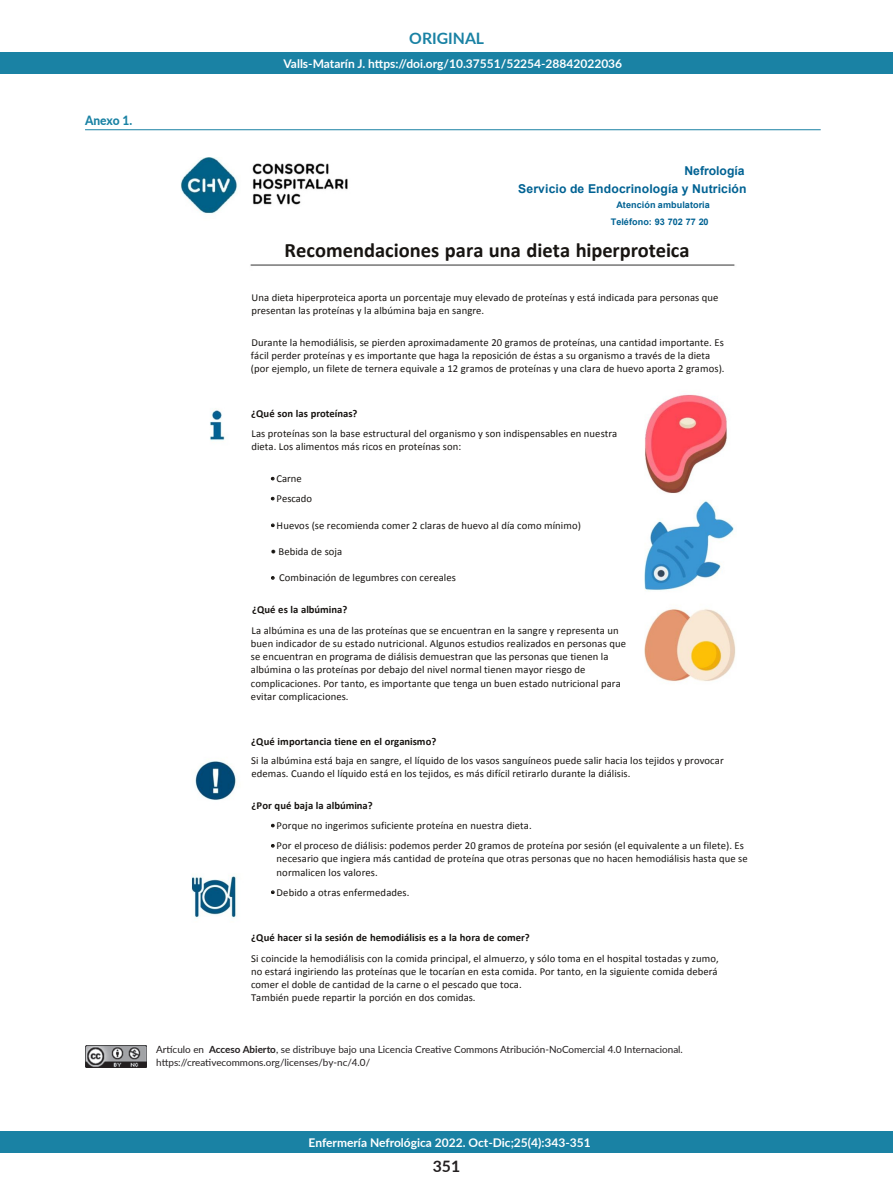
<style>
.page{position:relative;width:893px;height:1191px;background:#fff}
.page>*{position:absolute;margin:0;border:0;box-sizing:border-box;transform-origin:0 0}
.t1{font:700 20.55px "Calibri";color:#171411}
.t2{font:700 15.75px "Lato";color:#1a82a4}
.t3{font:700 15.75px "Lato";color:#231f20}
.t4{font:800 12.75px "Lato";letter-spacing:-.005em;color:#1a82a4;scale:.94 1}
.t5{font:700 12.15px/18.1px "Arial";letter-spacing:.01em;color:#006293;text-align:right}
.t6{font:700 12px "Lato";color:#fff}
.t7{font:10.65px/13.2px "Calibri";letter-spacing:.01em;color:#171411}
.t8{font:700 10.65px "Calibri";letter-spacing:.005em;color:#171411}
.t9{font:9.9px "Lato";color:#231f20}
.t10{font:700 9px/16.6px "Arial";letter-spacing:.005em;color:#006293;text-align:right}
.s1{font-weight:700}
</style>
<div class="page">
<img style="left:181px;top:157px;width:555px;height:761px">
<div style="left:0;top:52px;width:893px;height:21px;background:#1a82a4"></div>
<div style="left:0;top:1131px;width:893px;height:21px;background:#1a82a4"></div>
<img style="left:85px;top:1045px;width:62px;height:22px">
<hr style="left:85px;top:129px;width:736px;height:1px;background:#1a82a4">
<p class="t4" style="left:85px;top:111px;width:52px">Anexo 1.</p>
<p class="t2" style="left:409px;top:26px;width:76px">ORIGINAL</p>
<p class="t6" style="left:284px;top:54px;width:340px">Valls-Matarín J. https://doi.org/10.37551/52254-28842022036</p>
<p class="t5" style="left:518px;top:162px;width:230px">Nefrología<br>Servicio de Endocrinología y Nutrición</p>
<p class="t10" style="left:611px;top:197px;width:101px">Atención ambulatoria<br>Teléfono: 93 702 77 20</p>
<p class="t1" style="left:285px;top:237px;width:406px">Recomendaciones para una dieta hiperproteica</p>
<p class="t7" style="left:251px;top:291px;width:469px">Una dieta hiperproteica aporta un porcentaje muy elevado de proteínas y está indicada para personas que presentan las proteínas y la albúmina baja en sangre.</p>
<p class="t7" style="left:251px;top:336px;width:475px">Durante la hemodiálisis, se pierden aproximadamente 20 gramos de proteínas, una cantidad importante. Es fácil perder proteínas y es importante que haga la reposición de éstas a su organismo a través de la dieta (por ejemplo, un filete de ternera equivale a 12 gramos de proteínas y una clara de huevo aporta 2 gramos).</p>
<p class="t7" style="left:251px;top:404px;width:368px;line-height:19.2px"><span class="s1">¿Qué son las proteínas?<br></span>Las proteínas son la base estructural del organismo y son indispensables en nuestra</p>
<p class="t7" style="left:251px;top:439px;width:211px">dieta. Los alimentos más ricos en proteínas son:</p>
<p class="t7" style="left:271px;top:472px;width:33px">• Carne</p>
<p class="t7" style="left:271px;top:492px;width:43px">• Pescado</p>
<p class="t7" style="left:271px;top:518px;width:312px">• Huevos (se recomienda comer 2 claras de huevo al día como mínimo)</p>
<p class="t7" style="left:271px;top:545px;width:73px"><span class="s1">•</span> Bebida de soja</p>
<p class="t7" style="left:271px;top:571px;width:187px">• Combinación de legumbres con cereales</p>
<p class="t7" style="left:252px;top:599px;width:369px;line-height:20.7px"><span class="s1">¿Qué es la albúmina?<br></span>La albúmina es una de las proteínas que se encuentran en la sangre y representa un</p>
<p class="t7" style="left:251px;top:637px;width:377px">buen indicador de su estado nutricional. Algunos estudios realizados en personas que se encuentran en programa de diálisis demuestran que las personas que tienen la albúmina o las proteínas por debajo del nivel normal tienen mayor riesgo de complicaciones. Por tanto, es importante que tenga un buen estado nutricional para evitar complicaciones.</p>
<p class="t7" style="left:251px;top:732px;width:474px;line-height:19.2px"><span class="s1">¿Qué importancia tiene en el organismo?<br></span>Si la albúmina está baja en sangre, el líquido de los vasos sanguíneos puede salir hacia los tejidos y provocar</p>
<p class="t7" style="left:252px;top:767px;width:380px">edemas. Cuando el líquido está en los tejidos, es más difícil retirarlo durante la diálisis.</p>
<p class="t8" style="left:252px;top:798px;width:123px">¿Por qué baja la albúmina?</p>
<p class="t7" style="left:271px;top:819px;width:262px">• Porque no ingerimos suficiente proteína en nuestra dieta.</p>
<p class="t7" style="left:277px;top:839px;width:473px;text-indent:-6px">• Por el proceso de diálisis: podemos perder 20 gramos de proteína por sesión (el equivalente a un filete). Es necesario que ingiera más cantidad de proteína que otras personas que no hacen hemodiálisis hasta que se normalicen los valores.</p>
<p class="t7" style="left:271px;top:885px;width:140px">• Debido a otras enfermedades.</p>
<p class="t7" style="left:251px;top:927px;width:469px;line-height:20.5px"><span class="s1">¿Qué hacer si la sesión de hemodiálisis es a la hora de comer?<br></span>Si coincide la hemodiálisis con la comida principal, el almuerzo, y sólo toma en el hospital tostadas y zumo,</p>
<p class="t7" style="left:251px;top:964px;width:468px">no estará ingiriendo las proteínas que le tocarían en esta comida. Por tanto, en la siguiente comida deberá comer el doble de cantidad de la carne o el pescado que toca.<br>También puede repartir la porción en dos comidas.</p>
<p class="t9" style="left:156px;top:1042px;width:528px">Artículo en <span class="s1">Acceso Abierto</span>, se distribuye bajo una Licencia Creative Commons Atribución-NoComercial 4.0 Internacional.</p>
<p class="t9" style="left:156px;top:1055px;width:215px">https://creativecommons.org/licenses/by-nc/4.0/</p>
<p class="t6" style="left:309px;top:1133px;width:284px">Enfermería Nefrológica 2022. Oct-Dic;25(4):343-351</p>
<p class="t3" style="left:433px;top:1154px;width:29px">351</p>
</div>
